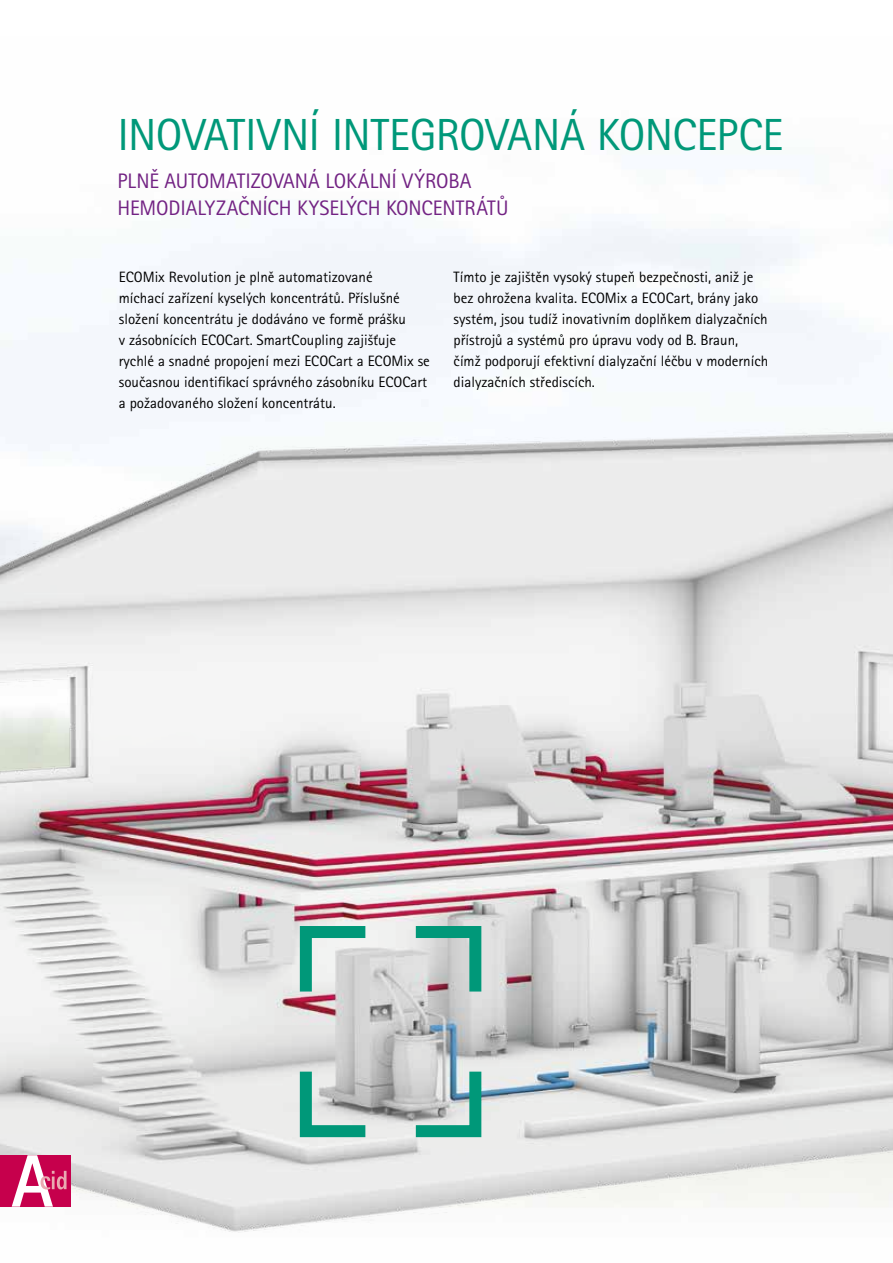
<style>
.page{position:relative;width:893px;height:1263px;background:#fff}
.page>*{position:absolute;margin:0;border:0;box-sizing:border-box;transform-origin:0 0}
.t1{font:45px "Rotis Sans Serif Pro";letter-spacing:-.01em;color:#009879}
.t2{font:21px/27px "Rotis Sans Serif Pro";letter-spacing:-.005em;color:#722283}
.t3{font:15px/21px "Rotis Sans Serif Pro";color:#000}
</style>
<div class="page">
<img style="left:0;top:317px;width:893px;height:916px">
<svg style="left:294px;top:920px;width:193px;height:223px;background:#b3c6c3"></svg>
<div style="left:0;top:1155px;width:70px;height:51px;background:#c6004c"></div>
<svg style="left:12px;top:1155px;width:55px;height:51px"></svg>
<h1 class="t1" style="left:118px;top:108px;width:667px">INOVATIVNÍ INTEGROVANÁ KONCEPCE</h1>
<h2 class="t2" style="left:118px;top:167px;width:392px">PLNĚ AUTOMATIZOVANÁ LOKÁLNÍ VÝROBA<br>HEMODIALYZAČNÍCH KYSELÝCH KONCENTRÁTŮ</h2>
<p class="t3" style="left:119px;top:267px;width:313px">ECOMix Revolution je plně automatizované<br>míchací zařízení kyselých koncentrátů. Příslušné složení koncentrátu je dodáváno ve formě prášku<br>v zásobnících ECOCart. SmartCoupling zajišťuje rychlé a snadné propojení mezi ECOCart a ECOMix se současnou identifikací správného zásobníku ECOCart a požadovaného složení koncentrátu.</p>
<p class="t3" style="left:454px;top:267px;width:316px">Tímto je zajištěn vysoký stupeň bezpečnosti, aniž je bez ohrožena kvalita. ECOMix a ECOCart, brány jako systém, jsou tudíž inovativním doplňkem dialyzačních přístrojů a systémů pro úpravu vody od B. Braun, čímž podporují efektivní dialyzační léčbu v moderních dialyzačních střediscích.</p>
</div>
